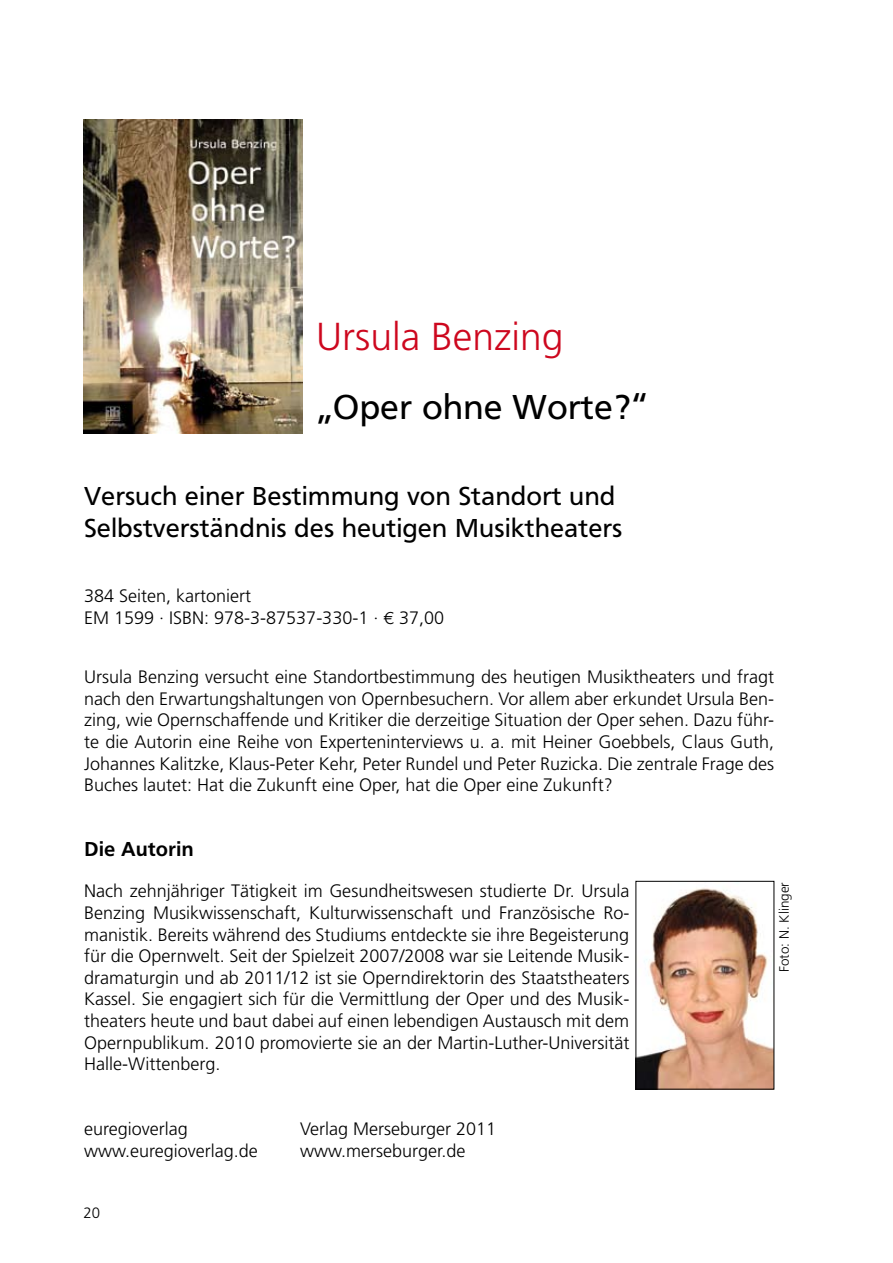
<style>
.page{position:relative;width:893px;height:1263px;background:#fff}
.page>*{position:absolute;margin:0;border:0;box-sizing:border-box;transform-origin:0 0}
.t1{font:300 39px "Frutiger";color:#cd071e}
.t2{font:36px "Frutiger";color:#000}
.t3{font:27px/32.4px "Frutiger";color:#000}
.t4{font:700 21px "Frutiger";color:#000}
.t5{font:300 18px/21.6px "Frutiger";color:#000;text-align:justify}
.t6{font:300 15px "Frutiger";color:#000}
.t7{font:300 13.5px "Frutiger";color:#000}
.s1{font-family:"Euro Sans ITC";font-weight:400}
</style>
<div class="page">
<img style="left:84px;top:119px;width:218px;height:314px">
<img style="left:638px;top:888px;width:134px;height:199px">
<div style="left:636px;top:881px;width:138px;height:208px;border:1px solid #000"></div>
<h1 class="t1" style="left:316px;top:315px;width:249px">Ursula Benzing</h1>
<h2 class="t2" style="left:316px;top:386px;width:333px">„Oper ohne Worte?“</h2>
<h3 class="t3" style="left:84px;top:479px;width:540px">Versuch einer Bestimmung von Standort und<br>Selbstverständnis des heutigen Musiktheaters</h3>
<p class="t5" style="left:84px;top:585px;width:362px">384 Seiten, kartoniert<br>EM 1599 · ISBN: 978-3-87537-330-1 · <span class="s1">E</span> 37,00</p>
<p class="t5" style="left:84px;top:666px;width:691px">Ursula Benzing versucht eine Standortbestimmung des heutigen Musiktheaters und fragt nach den Erwartungshaltungen von Opernbesuchern. Vor allem aber erkundet Ursula Ben&shy;zing, wie Opernschaffende und Kritiker die derzeitige Situation der Oper sehen. Dazu führ&shy;te die Autorin eine Reihe von Experteninterviews u. a. mit Heiner Goebbels, Claus Guth, Johannes Kalitzke, Klaus-Peter Kehr, Peter Rundel und Peter Ruzicka. Die zentrale Frage des Buches lautet: Hat die Zukunft eine Oper, hat die Oper eine Zukunft?</p>
<p class="t4" style="left:84px;top:837px;width:111px">Die Autorin</p>
<p class="t5" style="left:84px;top:880px;width:547px">Nach zehnjähriger Tätigkeit im Gesundheitswesen studierte Dr. Ursula Benzing Musikwissenschaft, Kulturwissenschaft und Französische Ro&shy;manistik. Bereits während des Studiums entdeckte sie ihre Begeisterung für die Opernwelt. Seit der Spielzeit 2007/2008 war sie Leitende Musik&shy;dramaturgin und ab 2011/12 ist sie Operndirektorin des Staatstheaters Kassel. Sie engagiert sich für die Vermittlung der Oper und des Musik&shy;theaters heute und baut dabei auf einen lebendigen Austausch mit dem Opernpublikum. 2010 promovierte sie an der Martin-Luther-Universität Halle-Wittenberg.</p>
<p class="t5" style="left:84px;top:1118px;width:105px">euregioverlag</p>
<p class="t5" style="left:300px;top:1118px;width:198px">Verlag Merseburger 2011</p>
<p class="t5" style="left:84px;top:1139px;width:175px">www.euregioverlag.de</p>
<p class="t5" style="left:300px;top:1139px;width:167px">www.merseburger.de</p>
<p class="t6" style="left:84px;top:1204px;width:18px">20</p>
<p class="t7" style="left:776px;top:972px;width:92px;rotate:-90deg">Foto: N. Klinger</p>
</div>
